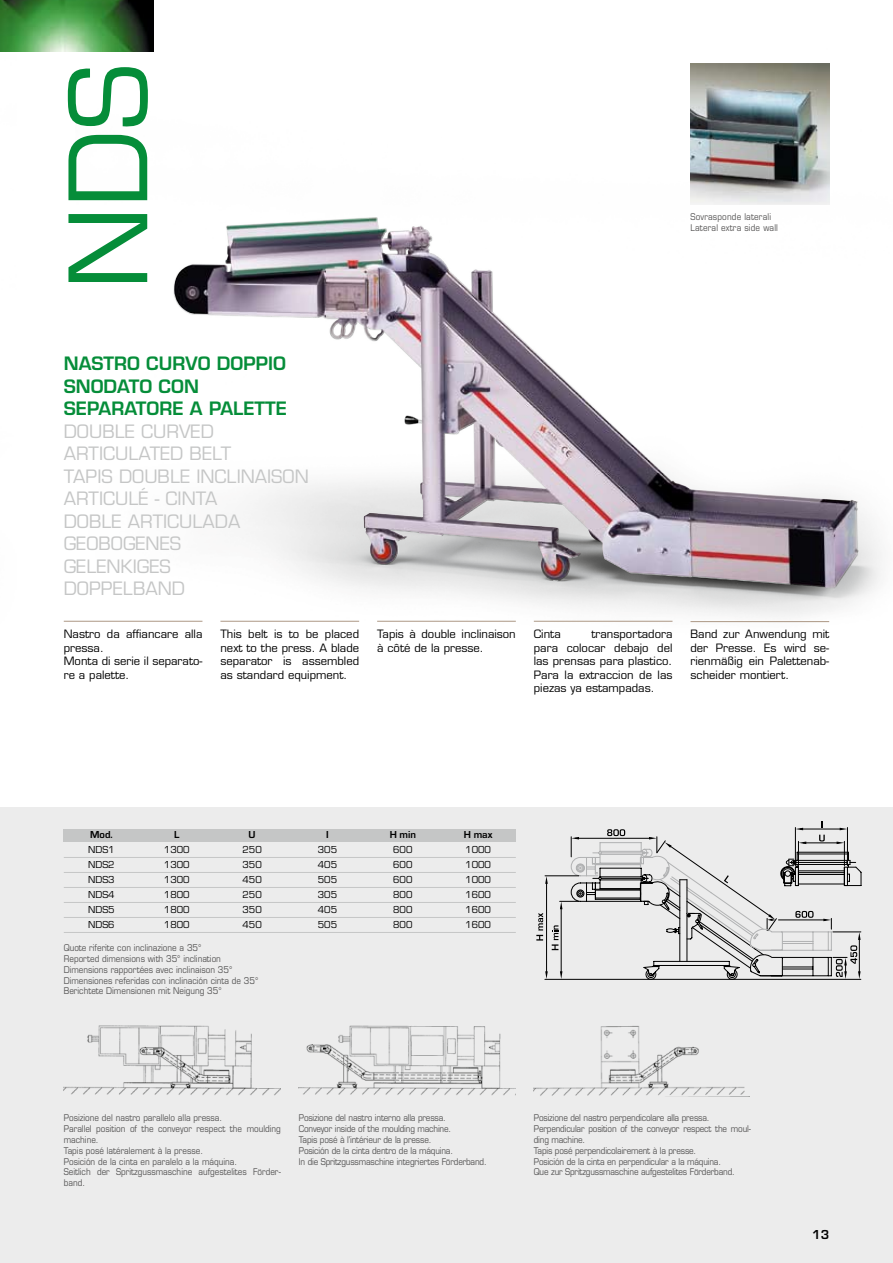
<style>
.page{position:relative;width:893px;height:1263px;background:#fff}
.page>*{position:absolute;margin:0;border:0;box-sizing:border-box;transform-origin:0 0}
.t1{font:105px "Eurostile";color:#058d39}
.t2{font:18px/22.5px "Eurostile";color:#c5c6c6}
.t3{font:600 18px/22.5px "Eurostile";color:#058d39}
.t4{font:600 12px "Eurostile";color:#000}
.t5{font:11.25px/13.5px "Eurostile";color:#000;text-align:justify}
.t6{font:10.5px/15px "Eurostile T";color:#000;text-align:justify}
.t7{font:700 10.5px "Eurostile T";color:#000}
.t8{font:9px/10.8px "Eurostile";letter-spacing:-.02em;color:#575656;scale:.9 1}
.t9{font:9px/10.8px "Eurostile";color:#575656;scale:.9 1}
.t10{font:9px/10.8px "Eurostile";letter-spacing:.02em;color:#575656;scale:.9 1}
</style>
<div class="page">
<img style="left:75px;top:0;width:807px;height:623px">
<img style="left:172px;top:222px;width:685px;height:366px">
<div style="left:0;top:808px;width:893px;height:455px;background:#ececec"></div>
<img style="left:64px;top:1025px;width:217px;height:71px">
<img style="left:299px;top:1025px;width:217px;height:71px">
<img style="left:534px;top:1026px;width:215px;height:71px">
<hr style="left:64px;top:621px;width:138px;height:1px;background:#ac9784">
<hr style="left:220px;top:621px;width:139px;height:1px;background:#ac9784">
<hr style="left:377px;top:621px;width:139px;height:1px;background:#ac9784">
<hr style="left:534px;top:621px;width:138px;height:1px;background:#ac9784">
<hr style="left:690px;top:621px;width:139px;height:1px;background:#ac9784">
<img style="left:0;top:0;width:153px;height:51px">
<div style="left:64px;top:829px;width:452px;height:13px;background:#c5c6c6"></div>
<hr style="left:64px;top:857px;width:452px;height:1px;background:#c5c6c6">
<hr style="left:64px;top:872px;width:452px;height:1px;background:#c5c6c6">
<hr style="left:64px;top:887px;width:452px;height:1px;background:#c5c6c6">
<hr style="left:64px;top:902px;width:452px;height:1px;background:#c5c6c6">
<hr style="left:64px;top:917px;width:452px;height:1px;background:#c5c6c6">
<hr style="left:64px;top:932px;width:452px;height:1px;background:#c5c6c6">
<img style="left:690px;top:64px;width:139px;height:140px">
<svg style="left:536px;top:821px;width:326px;height:159px"></svg>
<h1 class="t1" style="left:46px;top:289px;width:227px;rotate:-90deg">NDS</h1>
<p class="t10" style="left:690px;top:211px;width:99px">Sovrasponde laterali<br>Lateral extra side wall</p>
<h2 class="t3" style="left:64px;top:352px;width:225px">NASTRO CURVO DOPPIO<br>SNODATO CON<br>SEPARATORE A PALETTE</h2>
<h2 class="t2" style="left:64px;top:420px;width:246px">DOUBLE CURVED<br>ARTICULATED BELT<br>TAPIS DOUBLE INCLINAISON<br>ARTICULÉ - CINTA<br>DOBLE ARTICULADA<br>GEOBOGENES<br>GELENKIGES<br>DOPPELBAND</h2>
<p class="t5" style="left:64px;top:627px;width:140px;text-align:left">Nastro da affiancare alla pressa.<br>Monta di serie il separato&shy;re a palette.</p>
<p class="t5" style="left:220px;top:627px;width:140px">This belt is to be placed next to the press. A blade separator is assembled as standard equipment.</p>
<p class="t5" style="left:377px;top:627px;width:140px">Tapis à double inclinaison à côté de la presse.</p>
<p class="t5" style="left:534px;top:627px;width:28px">Cinta</p>
<p class="t5" style="left:534px;top:627px;width:140px;text-indent:58px">transportadora para colocar debajo del las prensas para plastico.<br>Para la extraccion de las piezas ya estampadas.</p>
<p class="t5" style="left:690px;top:627px;width:140px">Band zur Anwendung mit der Presse. Es wird se&shy;rienmäßig ein Palettenab&shy;scheider montiert.</p>
<p class="t7" style="left:90px;top:829px;width:24px">Mod.</p>
<p class="t6" style="left:88px;top:842px;width:28px">NDS1<br>NDS2<br>NDS3<br>NDS4<br>NDS5<br>NDS6</p>
<p class="t7" style="left:174px;top:829px;width:7px">L</p>
<p class="t6" style="left:164px;top:842px;width:27px">1300<br>1300<br>1300<br>1800<br>1800<br>1800</p>
<p class="t7" style="left:249px;top:829px;width:9px">U</p>
<p class="t6" style="left:242px;top:842px;width:21px">250<br>350<br>450<br>250<br>350<br>450</p>
<p class="t9" style="left:64px;top:942px;width:218px">Quote riferite con inclinazione a 35°<br>Reported dimensions with 35° inclination Dimensions rapportées avec inclinaison 35° Dimensiones referidas con inclinación cinta de 35° Berichtete Dimensionen mit Neigung 35°</p>
<p class="t7" style="left:326px;top:829px;width:4px">I</p>
<p class="t6" style="left:318px;top:842px;width:21px">305<br>405<br>505<br>305<br>405<br>505</p>
<p class="t7" style="left:390px;top:829px;width:28px">H min</p>
<p class="t6" style="left:393px;top:842px;width:21px">600<br>600<br>600<br>800<br>800<br>800</p>
<p class="t7" style="left:464px;top:829px;width:30px">H max</p>
<p class="t6" style="left:465px;top:842px;width:27px">1000<br>1000<br>1000<br>1600<br>1600<br>1600</p>
<p class="t9" style="left:64px;top:1113px;width:243px">Posizione del nastro parallelo alla pressa.<br>Parallel position of the conveyor respect the moulding machine.<br>Tapis posé latéralement à la presse.<br>Posición de la cinta en paralelo a la máquina.<br>Seitlich der Spritzgussmaschine aufgestelites Förder&shy;band.</p>
<p class="t8" style="left:299px;top:1113px;width:210px">Posizione del nastro interno alla pressa.<br>Conveyor inside of the moulding machine.<br>Tapis posé à l’intérieur de la presse.<br>Posición de la cinta dentro de la máquina.<br>In die Spritzgussmaschine integriertes Förderband.</p>
<p class="t8" style="left:534px;top:1113px;width:243px">Posizione del nastro perpendicolare alla pressa.<br>Perpendicular position of the conveyor respect the moul&shy;ding machine.<br>Tapis posé perpendicolairement à la presse.<br>Posición de la cinta en perpendicular a la máquina.<br>Que zur Spritzgussmaschine aufgestelites Förderband.</p>
<h3 class="t4" style="left:812px;top:1226px;width:18px">13</h3>
</div>
